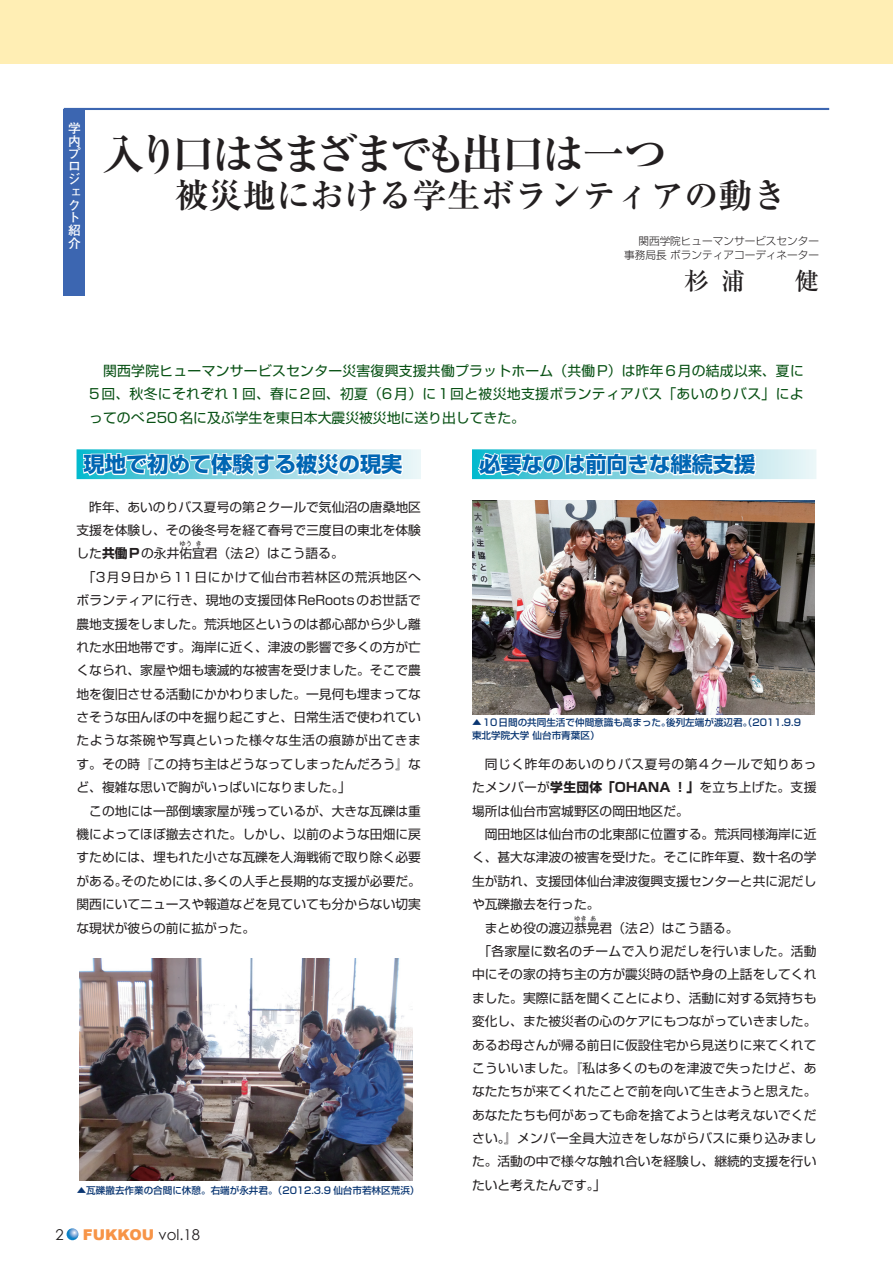
<style>
.page{position:relative;width:893px;height:1263px;background:#fff}
.page>*{position:absolute;margin:0;border:0;box-sizing:border-box;transform-origin:0 0}
.t1{font:700 42.45px "Ryumin Pro";letter-spacing:-.145em;color:#231f20}
.t2{font:700 34.05px "Ryumin Pro";color:#231f20}
.t3{font:500 24.45px "Ryumin Pro";color:#231f20}
.t4{font:700 21.3px "Shin Go Pro";color:#0166b3}
.t5{font:900 14.85px "Arial";color:#f79447}
.t6{font:14.85px "Century Gothic";color:#231f20}
.t7{font:13.8px/23.4px "Shin Go Pro";color:#075013;text-align:justify}
.t8{font:12.75px/23.4px "Shin Go Pro";color:#231f20;text-align:justify}
.t9{font:700 12.75px/12.8px "Futo Go B101 Pro";color:#fff}
.t10{font:300 10.65px/13.8px "Shin Go Pro";color:#231f20;text-align:right}
.t11{font:500 9.6px/12.8px "Shin Go Pro";color:#0a3672}
.t12{font:6.45px "Shin Go Pro";color:#231f20}
.s1{font-weight:700}
.s2{font-family:"Century Gothic";font-weight:400;color:#231f20}
</style>
<div class="page">
<div style="left:0;top:0;width:893px;height:64px;background:#ffeeb4"></div>
<img style="left:79px;top:958px;width:333px;height:222px">
<div style="left:64px;top:109px;width:21px;height:186px;background:#3c66b1"></div>
<hr style="left:64px;top:108px;width:765px;height:2px;background:#3c66b1">
<svg style="left:472px;top:449px;width:344px;height:30px"></svg>
<svg style="left:476px;top:449px;width:311px;height:31px"></svg>
<svg style="left:77px;top:449px;width:344px;height:30px"></svg>
<svg style="left:81px;top:450px;width:324px;height:28px"></svg>
<svg style="left:67px;top:1228px;width:11px;height:12px"></svg>
<img style="left:472px;top:500px;width:342px;height:214px">
<p class="t9" style="left:68px;top:120px;width:14px">学内プロジェクト紹介</p>
<h1 class="t1" style="left:102px;top:120px;width:567px">入り口はさまざまでも出口は一つ</h1>
<h2 class="t2" style="left:174px;top:168px;width:614px">被災地における学生ボランティアの動き</h2>
<p class="t10" style="left:624px;top:233px;width:196px">関西学院ヒューマンサービスセンター<br>事務局長 ボランティアコーディネーター</p>
<h3 class="t3" style="left:684px;top:262px;width:136px">杉浦　健</h3>
<p class="t7" style="left:89px;top:357px;width:716px;text-indent:14px">関西学院ヒューマンサービスセンター災害復興支援共働プラットホーム（共働P）は昨年6月の結成以来、夏に5回、秋冬にそれぞれ1回、春に2回、初夏（6月）に1回と被災地支援ボランティアバス「あいのりバス」によってのべ250名に及ぶ学生を東日本大震災被災地に送り出してきた。</p>
<h3 class="t4" style="left:84px;top:447px;width:320px">現地で初めて体験する被災の現実</h3>
<p class="t8" style="left:77px;top:493px;width:346px;text-indent:13px">昨年、あいのりバス夏号の第2クールで気仙沼の唐桑地区支援を体験し、その後冬号を経て春号で三度目の東北を体験した<span class="s1">共働P</span>の永井佑宜君（法2）はこう語る。</p>
<p class="t12" style="left:179px;top:539px;width:14px">ゆう</p>
<p class="t12" style="left:195px;top:539px;width:8px">き</p>
<p class="t8" style="left:77px;top:564px;width:346px;text-indent:6px">「3月9日から11日にかけて仙台市若林区の荒浜地区へボランティアに行き、現地の支援団体ReRootsのお世話で農地支援をしました。荒浜地区というのは都心部から少し離れた水田地帯です。海岸に近く、津波の影響で多くの方が亡くなられ、家屋や畑も壊滅的な被害を受けました。そこで農地を復旧させる活動にかかわりました。一見何も埋まってなさそうな田んぼの中を掘り起こすと、日常生活で使われていたような茶碗や写真といった様々な生活の痕跡が出てきます。その時『この持ち主はどうなってしまったんだろう』など、複雑な思いで胸がいっぱいになりました。」</p>
<p class="t8" style="left:77px;top:797px;width:346px;text-indent:13px">この地には一部倒壊家屋が残っているが、大きな瓦礫は重機によってほぼ撤去された。しかし、以前のような田畑に戻すためには、埋もれた小さな瓦礫を人海戦術で取り除く必要がある。そのためには、多くの人手と長期的な支援が必要だ。関西にいてニュースや報道などを見ていても分からない切実な現状が彼らの前に拡がった。</p>
<p class="t11" style="left:77px;top:1182px;width:344px">▲瓦礫撤去作業の合間に休憩。右端が永井君。（2012.3.9 仙台市若林区荒浜）</p>
<p class="t6" style="left:56px;top:1225px;width:10px">2</p>
<p class="t5" style="left:83px;top:1223px;width:119px">FUKKOU <span class="s2">vol.18</span></p>
<h3 class="t4" style="left:479px;top:447px;width:278px">必要なのは前向きな継続支援</h3>
<p class="t11" style="left:472px;top:715px;width:330px">▲10日間の共同生活で仲間意識も高まった。後列左端が渡辺君。（2011.9.9東北学院大学 仙台市青葉区）</p>
<p class="t8" style="left:472px;top:751px;width:346px;text-indent:13px">同じく昨年のあいのりバス夏号の第4クールで知りあったメンバーが<span class="s1">学生団体「OHANA ！」</span>を立ち上げた。支援場所は仙台市宮城野区の岡田地区だ。</p>
<p class="t8" style="left:485px;top:821px;width:333px">岡田地区は仙台市の北東部に位置する。荒浜同様海岸に近</p>
<p class="t8" style="left:472px;top:844px;width:346px">く、甚大な津波の被害を受けた。そこに昨年夏、数十名の学</p>
<p class="t8" style="left:472px;top:868px;width:346px">生が訪れ、支援団体仙台津波復興支援センターと共に泥だし</p>
<p class="t8" style="left:472px;top:891px;width:129px">や瓦礫撤去を行った。</p>
<p class="t8" style="left:485px;top:914px;width:255px">まとめ役の渡辺恭晃君（法2）はこう語る。</p>
<p class="t12" style="left:574px;top:913px;width:14px">ゆき</p>
<p class="t12" style="left:590px;top:913px;width:8px">あ</p>
<p class="t8" style="left:472px;top:938px;width:346px;text-indent:6px">「各家屋に数名のチームで入り泥だしを行いました。活動中にその家の持ち主の方が震災時の話や身の上話をしてくれました。実際に話を聞くことにより、活動に対する気持ちも変化し、また被災者の心のケアにもつながっていきました。あるお母さんが帰る前日に仮設住宅から見送りに来てくれてこういいました。『私は多くのものを津波で失ったけど、あなたたちが来てくれたことで前を向いて生きようと思えた。あなたたちも何があっても命を捨てようとは考えないでください。』メンバー全員大泣きをしながらバスに乗り込みました。活動の中で様々な触れ合いを経験し、継続的支援を行いたいと考えたんです。」</p>
</div>
